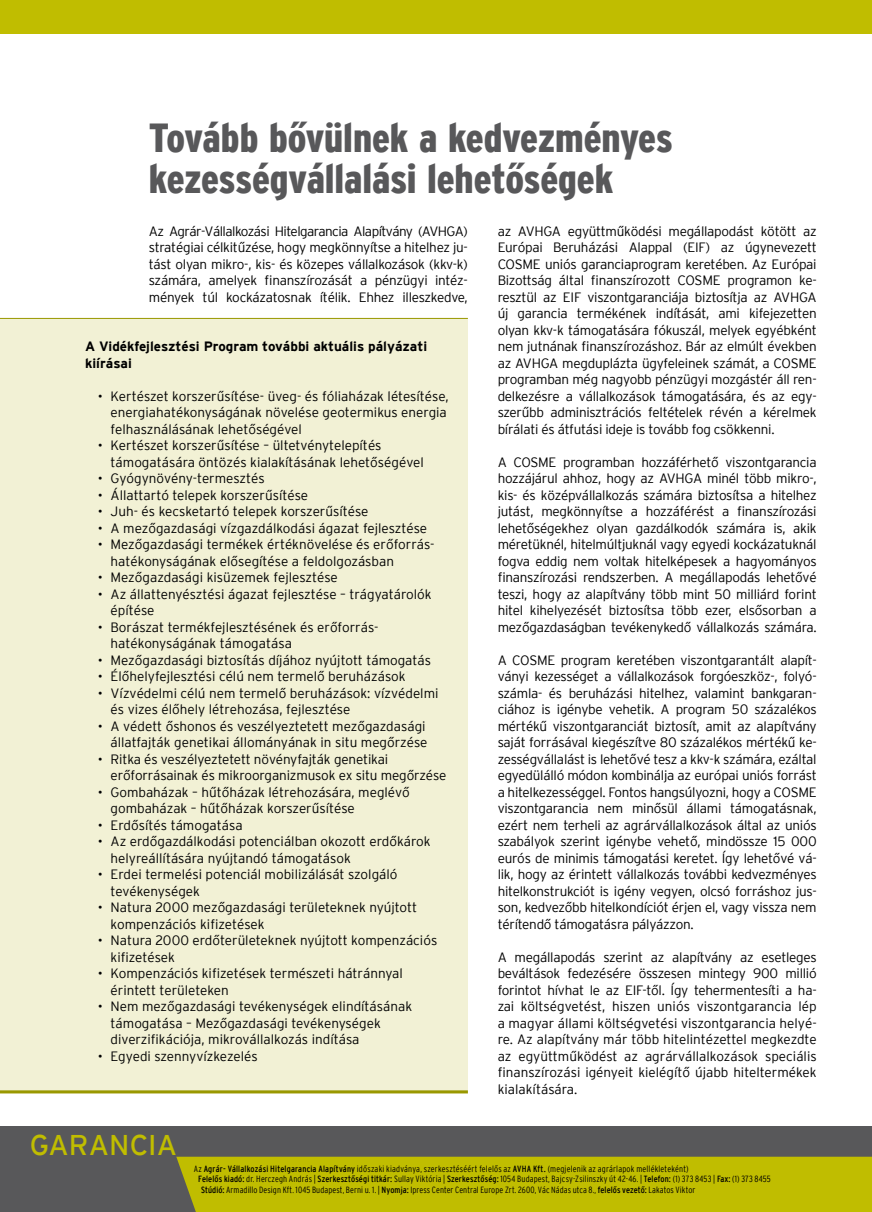
<style>
.page{position:relative;width:872px;height:1212px;background:#fff}
.page>*{position:absolute;margin:0;border:0;box-sizing:border-box;transform-origin:0 0}
.t1{font:40.5px/40.5px "Interstate Black Condensed HU";letter-spacing:-.005em;color:#58585a}
.t2{font:28.5px "Interstate Regular HU";color:#c0bd00}
.t3{font:13.5px/16.5px "Interstate Light HU";color:#000}
.t4{font:13.5px/16.5px "Interstate Bold HU";color:#000}
.t5{font:9px "Interstate Light Condensed HU";letter-spacing:.015em;color:#000}
.s1{font-family:"Interstate Regular Condensed HU"}
</style>
<div class="page">
<div style="left:0;top:318px;width:468px;height:776px;background:#f2f1d5"></div>
<hr style="left:0;top:318px;width:468px;height:1px;background:#999800">
<hr style="left:0;top:1090px;width:468px;height:3px;background:#999800">
<div style="left:0;top:0;width:872px;height:34px;background:#c0bd00"></div>
<div style="left:0;top:1127px;width:872px;height:85px;background:#58585a"></div>
<div style="left:176px;top:1157px;width:696px;height:55px;background:#c0bd00"></div>
<h1 class="t1" style="left:149px;top:118px;width:525px">Tovább bővülnek a kedvezményes kezességvállalási lehetőségek</h1>
<p class="t3" style="left:149px;top:222px;width:320px;text-align:justify">Az Agrár-Vállalkozási Hitelgarancia Alapítvány (AVHGA) stratégiai célkitűzése, hogy megkönnyítse a hitelhez ju&shy;tást olyan mikro-, kis- és közepes vállalkozások (kkv-k) számára, amelyek finanszírozását a pénzügyi intéz&shy;mények túl kockázatosnak ítélik. Ehhez illeszkedve,</p>
<p class="t3" style="left:497px;top:222px;width:320px;text-align:justify">az AVHGA együttműködési megállapodást kötött az Európai Beruházási Alappal (EIF) az úgynevezett COSME uniós garanciaprogram keretében. Az Európai Bizottság által finanszírozott COSME programon ke&shy;resztül az EIF viszontgaranciája biztosítja az AVHGA új garancia termékének indítását, ami kifejezetten olyan kkv-k támogatására fókuszál, melyek egyébként nem jutnának finanszírozáshoz. Bár az elmúlt években az AVHGA megduplázta ügyfeleinek számát, a COSME programban még nagyobb pénzügyi mozgástér áll ren&shy;delkezésre a vállalkozások támogatására, és az egy&shy;szerűbb adminisztrációs feltételek révén a kérelmek bírálati és átfutási ideje is tovább fog csökkenni.</p>
<p class="t3" style="left:497px;top:453px;width:320px;text-align:justify">A COSME programban hozzáférhető viszontgarancia hozzájárul ahhoz, hogy az AVHGA minél több mikro-, kis- és középvállalkozás számára biztosítsa a hitelhez jutást, megkönnyítse a hozzáférést a finanszírozási lehetőségekhez olyan gazdálkodók számára is, akik méretüknél, hitelmúltjuknál vagy egyedi kockázatuknál fogva eddig nem voltak hitelképesek a hagyományos finanszírozási rendszerben. A megállapodás lehetővé teszi, hogy az alapítvány több mint 50 milliárd forint hitel kihelyezését biztosítsa több ezer, elsősorban a mezőgazdaságban tevékenykedő vállalkozás számára.</p>
<p class="t3" style="left:497px;top:651px;width:320px;text-align:justify">A COSME program keretében viszontgarantált alapít&shy;ványi kezességet a vállalkozások forgóeszköz-, folyó&shy;számla- és beruházási hitelhez, valamint bankgaran&shy;ciához is igénybe vehetik. A program 50 százalékos mértékű viszontgaranciát biztosít, amit az alapítvány saját forrásával kiegészítve 80 százalékos mértékű ke&shy;zességvállalást is lehetővé tesz a kkv-k számára, ezáltal egyedülálló módon kombinálja az európai uniós forrást a hitelkezességgel. Fontos hangsúlyozni, hogy a COSME viszontgarancia nem minősül állami támogatásnak, ezért nem terheli az agrárvállalkozások által az uniós szabályok szerint igénybe vehető, mindössze 15 000 eurós de minimis támogatási keretet. Így lehetővé vá&shy;lik, hogy az érintett vállalkozás további kedvezményes hitelkonstrukciót is igény vegyen, olcsó forráshoz jus&shy;son, kedvezőbb hitelkondíciót érjen el, vagy vissza nem térítendő támogatásra pályázzon.</p>
<p class="t3" style="left:497px;top:948px;width:320px;text-align:justify">A megállapodás szerint az alapítvány az esetleges beváltások fedezésére összesen mintegy 900 millió forintot hívhat le az EIF-től. Így tehermentesíti a ha&shy;zai költségvetést, hiszen uniós viszontgarancia lép a magyar állami költségvetési viszontgarancia helyé&shy;re. Az alapítvány már több hitelintézettel megkezdte az együttműködést az agrárvállalkozások speciális finanszírozási igényeit kielégítő újabb hiteltermékek kialakítására.</p>
<p class="t4" style="left:85px;top:338px;width:343px">A Vidékfejlesztési Program további aktuális pályázati kiírásai</p>
<p class="t3" style="left:111px;top:387px;width:339px;text-indent:-13px">• Kertészet korszerűsítése- üveg- és fóliaházak létesítése, energiahatékonyságának növelése geotermikus energia felhasználásának lehetőségével</p>
<p class="t3" style="left:111px;top:437px;width:315px;text-indent:-13px">• Kertészet korszerűsítése – ültetvénytelepítés támogatására öntözés kialakításának lehetőségével</p>
<p class="t3" style="left:98px;top:470px;width:168px">• Gyógynövény-termesztés</p>
<p class="t3" style="left:98px;top:486px;width:212px">• Állattartó telepek korszerűsítése</p>
<p class="t3" style="left:98px;top:503px;width:272px">• Juh- és kecsketartó telepek korszerűsítése</p>
<p class="t3" style="left:98px;top:519px;width:331px">• A mezőgazdasági vízgazdálkodási ágazat fejlesztése</p>
<p class="t3" style="left:111px;top:536px;width:325px;text-indent:-13px">• Mezőgazdasági termékek értéknövelése és erőforrás&shy;hatékonyságának elősegítése a feldolgozásban</p>
<p class="t3" style="left:98px;top:569px;width:241px">• Mezőgazdasági kisüzemek fejlesztése</p>
<p class="t3" style="left:111px;top:585px;width:323px;text-indent:-13px">• Az állattenyésztési ágazat fejlesztése – trágyatárolók építése</p>
<p class="t3" style="left:111px;top:618px;width:269px;text-indent:-13px">• Borászat termékfejlesztésének és erőforrás&shy;hatékonyságának támogatása</p>
<p class="t3" style="left:98px;top:651px;width:335px">• Mezőgazdasági biztosítás díjához nyújtott támogatás</p>
<p class="t3" style="left:98px;top:668px;width:309px">• Élőhelyfejlesztési célú nem termelő beruházások</p>
<p class="t3" style="left:111px;top:684px;width:329px;text-indent:-13px">• Vízvédelmi célú nem termelő beruházások: vízvédelmi és vizes élőhely létrehozása, fejlesztése</p>
<p class="t3" style="left:98px;top:717px;width:331px;text-align:right">• A védett őshonos és veszélyeztetett mezőgazdasági állatfajták genetikai állományának in situ megőrzése</p>
<p class="t3" style="left:111px;top:750px;width:337px;text-indent:-13px">• Ritka és veszélyeztetett növényfajták genetikai erőforrásainak és mikroorganizmusok ex situ megőrzése</p>
<p class="t3" style="left:111px;top:783px;width:301px;text-indent:-13px">• Gombaházak – hűtőházak létrehozására, meglévő gombaházak – hűtőházak korszerűsítése</p>
<p class="t3" style="left:98px;top:816px;width:146px">• Erdősítés támogatása</p>
<p class="t3" style="left:111px;top:833px;width:322px;text-indent:-13px">• Az erdőgazdálkodási potenciálban okozott erdőkárok helyreállítására nyújtandó támogatások</p>
<p class="t3" style="left:111px;top:866px;width:288px;text-indent:-13px">• Erdei termelési potenciál mobilizálását szolgáló tevékenységek</p>
<p class="t3" style="left:111px;top:899px;width:308px;text-indent:-13px">• Natura 2000 mezőgazdasági területeknek nyújtott kompenzációs kifizetések</p>
<p class="t3" style="left:111px;top:932px;width:328px;text-indent:-13px">• Natura 2000 erdőterületeknek nyújtott kompenzációs kifizetések</p>
<p class="t3" style="left:111px;top:965px;width:294px;text-indent:-13px">• Kompenzációs kifizetések természeti hátránnyal érintett területeken</p>
<p class="t3" style="left:111px;top:998px;width:303px;text-indent:-13px">• Nem mezőgazdasági tevékenységek elindításának támogatása – Mezőgazdasági tevékenységek diverzifikációja, mikrovállalkozás indítása</p>
<p class="t3" style="left:98px;top:1047px;width:161px">• Egyedi szennyvízkezelés</p>
<h2 class="t2" style="left:30px;top:1128px;width:149px">GARANCIA</h2>
<p class="t5" style="left:194px;top:1163px;width:496px">Az <span class="s1">Agrár- Vállalkozási Hitelgarancia Alapítvány</span> időszaki kiadványa, szerkesztéséért felelős az <span class="s1">AVHA Kft.</span> (megjelenik az agrárlapok mellékleteként)</p>
<p class="t5" style="left:198px;top:1174px;width:574px"><span class="s1">Felelős kiadó:</span> dr. Herczegh András | <span class="s1">Szerkesztőségi titkár:</span> Sullay Viktória | <span class="s1">Szerkesztőség:</span> 1054 Budapest, Bajcsy-Zsilinszky út 42-46. | <span class="s1">Telefon:</span> (1) 373 8453 | <span class="s1">Fax:</span> (1) 373 8455</p>
<p class="t5" style="left:201px;top:1184px;width:495px"><span class="s1">Stúdió:</span> Armadillo Design Kft. 1045 Budapest, Berni u. 1. | <span class="s1">Nyomja:</span> Ipress Center Central Europe Zrt. 2600, Vác Nádas utca 8., <span class="s1">felelős vezető:</span> Lakatos Viktor</p>
</div>
